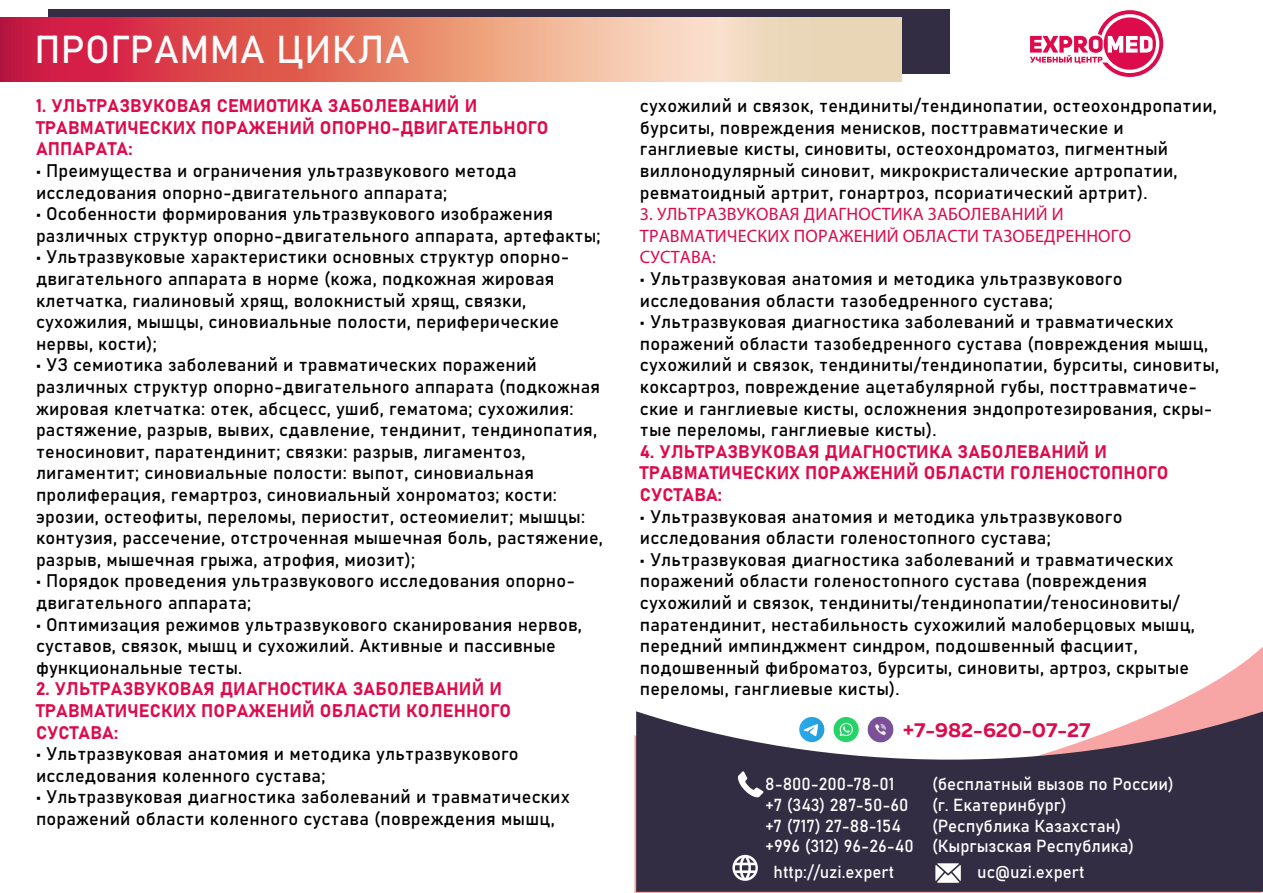
<style>
.page{position:relative;width:1263px;height:893px;background:#fff}
.page>*{position:absolute;margin:0;border:0;box-sizing:border-box;transform-origin:0 0}
.t1{font:38.4px "Bahnschrift";letter-spacing:.01em;color:#fcfcfc}
.t2{font:700 20.1px "Muller";color:#dd0b4c}
.t3{font:18px/21.6px "Bahnschrift";letter-spacing:.01em;color:#000}
.t4{font:18px/21.6px "Bahnschrift";letter-spacing:.01em;color:#dd0b4c}
.t5{font:18px/21.6px "Myriad Pro";letter-spacing:.01em;color:#dd0b4c}
.t6{font:17.25px/20.7px "Bahnschrift";color:#fff}
</style>
<div class="page">
<svg style="left:634px;top:646px;width:629px;height:247px"></svg>
<div style="left:48px;top:10px;width:901px;height:64px;background:#322d43"></div>
<svg style="left:0;top:17px;width:901px;height:64px"></svg>
<svg style="left:1030px;top:10px;width:133px;height:67px"></svg>
<svg style="left:636px;top:711px;width:627px;height:181px;fill:#322d43"></svg>
<svg style="left:732px;top:855px;width:26px;height:26px"></svg>
<svg style="left:935px;top:863px;width:26px;height:20px"></svg>
<svg style="left:738px;top:771px;width:25px;height:26px"></svg>
<div style="left:833px;top:716px;width:26px;height:27px;background:#25d366;border-radius:50%"></div>
<div style="left:832px;top:715px;width:28px;height:29px;border:2px solid #fff;border-radius:50%"></div>
<svg style="left:840px;top:723px;width:13px;height:13px"></svg>
<svg style="left:798px;top:716px;width:27px;height:27px"></svg>
<div style="left:798px;top:715px;width:28px;height:29px;border:2px solid #fff;border-radius:50%"></div>
<svg style="left:803px;top:724px;width:15px;height:12px"></svg>
<img style="left:866px;top:715px;width:29px;height:29px">
<h1 class="t1" style="left:34px;top:20px;width:377px">ПРОГРАММА ЦИКЛА</h1>
<p class="t4" style="left:36px;top:94px;width:514px">1. УЛЬТРАЗВУКОВАЯ СЕМИОТИКА ЗАБОЛЕВАНИЙ И<br>ТРАВМАТИЧЕСКИХ ПОРАЖЕНИЙ ОПОРНО-ДВИГАТЕЛЬНОГО<br>АППАРАТА:</p>
<p class="t3" style="left:36px;top:159px;width:482px">• Преимущества и ограничения ультразвукового метода исследования опорно-двигательного аппарата;</p>
<p class="t3" style="left:36px;top:202px;width:566px">• Особенности формирования ультразвукового изображения различных структур опорно-двигательного аппарата, артефакты;</p>
<p class="t3" style="left:36px;top:245px;width:535px">• Ультразвуковые характеристики основных структур опорно&shy;двигательного аппарата в норме (кожа, подкожная жировая клетчатка, гиалиновый хрящ, волокнистый хрящ, связки, сухожилия, мышцы, синовиальные полости, периферические нервы, кости);</p>
<p class="t3" style="left:36px;top:353px;width:568px">• УЗ семиотика заболеваний и травматических поражений различных структур опорно-двигательного аппарата (подкожная жировая клетчатка: отек, абсцесс, ушиб, гематома; сухожилия: растяжение, разрыв, вывих, сдавление, тендинит, тендинопатия, теносиновит, паратендинит; связки: разрыв, лигаментоз, лигаментит; синовиальные полости: выпот, синовиальная пролиферация, гемартроз, синовиальный хонроматоз; кости: эрозии, остеофиты, переломы, периостит, остеомиелит; мышцы: контузия, рассечение, отстроченная мышечная боль, растяжение, разрыв, мышечная грыжа, атрофия, миозит);</p>
<p class="t3" style="left:36px;top:569px;width:541px">• Порядок проведения ультразвукового исследования опорно&shy;двигательного аппарата;</p>
<p class="t3" style="left:36px;top:612px;width:547px">• Оптимизация режимов ультразвукового сканирования нервов, суставов, связок, мышц и сухожилий. Активные и пассивные функциональные тесты.</p>
<p class="t4" style="left:36px;top:677px;width:477px">2. УЛЬТРАЗВУКОВАЯ ДИАГНОСТИКА ЗАБОЛЕВАНИЙ И<br>ТРАВМАТИЧЕСКИХ ПОРАЖЕНИЙ ОБЛАСТИ КОЛЕННОГО<br>СУСТАВА:</p>
<p class="t3" style="left:36px;top:742px;width:484px">• Ультразвуковая анатомия и методика ультразвукового исследования коленного сустава;</p>
<p class="t3" style="left:36px;top:785px;width:536px">• Ультразвуковая диагностика заболеваний и травматических поражений области коленного сустава (повреждения мышц,</p>
<p class="t3" style="left:640px;top:94px;width:578px">сухожилий и связок, тендиниты/тендинопатии, остеохондропатии, бурситы, повреждения менисков, посттравматические и ганглиевые кисты, синовиты, остеохондроматоз, пигментный виллонодулярный синовит, микрокристалические артропатии, ревматоидный артрит, гонартроз, псориатический артрит).</p>
<p class="t5" style="left:640px;top:203px;width:493px">3. УЛЬТРАЗВУКОВАЯ ДИАГНОСТИКА ЗАБОЛЕВАНИЙ И<br>ТРАВМАТИЧЕСКИХ ПОРАЖЕНИЙ ОБЛАСТИ ТАЗОБЕДРЕННОГО<br>СУСТАВА:</p>
<p class="t3" style="left:640px;top:267px;width:484px">• Ультразвуковая анатомия и методика ультразвукового исследования области тазобедренного сустава;</p>
<p class="t3" style="left:640px;top:310px;width:581px">• Ультразвуковая диагностика заболеваний и травматических поражений области тазобедренного сустава (повреждения мышц, сухожилий и связок, тендиниты/тендинопатии, бурситы, синовиты, коксартроз, повреждение ацетабулярной губы, посттравматиче&shy;ские и ганглиевые кисты, осложнения эндопротезирования, скры&shy;тые переломы, ганглиевые кисты).</p>
<p class="t4" style="left:640px;top:439px;width:530px">4. УЛЬТРАЗВУКОВАЯ ДИАГНОСТИКА ЗАБОЛЕВАНИЙ И<br>ТРАВМАТИЧЕСКИХ ПОРАЖЕНИЙ ОБЛАСТИ ГОЛЕНОСТОПНОГО<br>СУСТАВА:</p>
<p class="t3" style="left:640px;top:504px;width:484px">• Ультразвуковая анатомия и методика ультразвукового исследования области голеностопного сустава;</p>
<p class="t3" style="left:640px;top:547px;width:557px">• Ультразвуковая диагностика заболеваний и травматических поражений области голеностопного сустава (повреждения сухожилий и связок, тендиниты/тендинопатии/теносиновиты/ паратендинит, нестабильность сухожилий малоберцовых мышц, передний импинджмент синдром, подошвенный фасциит, подошвенный фиброматоз, бурситы, синовиты, артроз, скрытые переломы, ганглиевые кисты).</p>
<p class="t2" style="left:903px;top:717px;width:189px">+7-982-620-07-27</p>
<p class="t6" style="left:765px;top:773px;width:131px">8-800-200-78-01</p>
<p class="t6" style="left:932px;top:773px;width:243px">(бесплатный вызов по России)</p>
<p class="t6" style="left:765px;top:793px;width:145px">+7 (343) 287-50-60</p>
<p class="t6" style="left:932px;top:793px;width:136px">(г. Екатеринбург)</p>
<p class="t6" style="left:765px;top:814px;width:137px">+7 (717) 27-88-154</p>
<p class="t6" style="left:765px;top:814px;width:370px;text-indent:167px">(Республика Казахстан) +996 (312) 96-26-40 (Кыргызская Республика)</p>
<p class="t6" style="left:773px;top:860px;width:122px">http://uzi.expert</p>
<p class="t6" style="left:977px;top:860px;width:109px">uc@uzi.expert</p>
</div>
